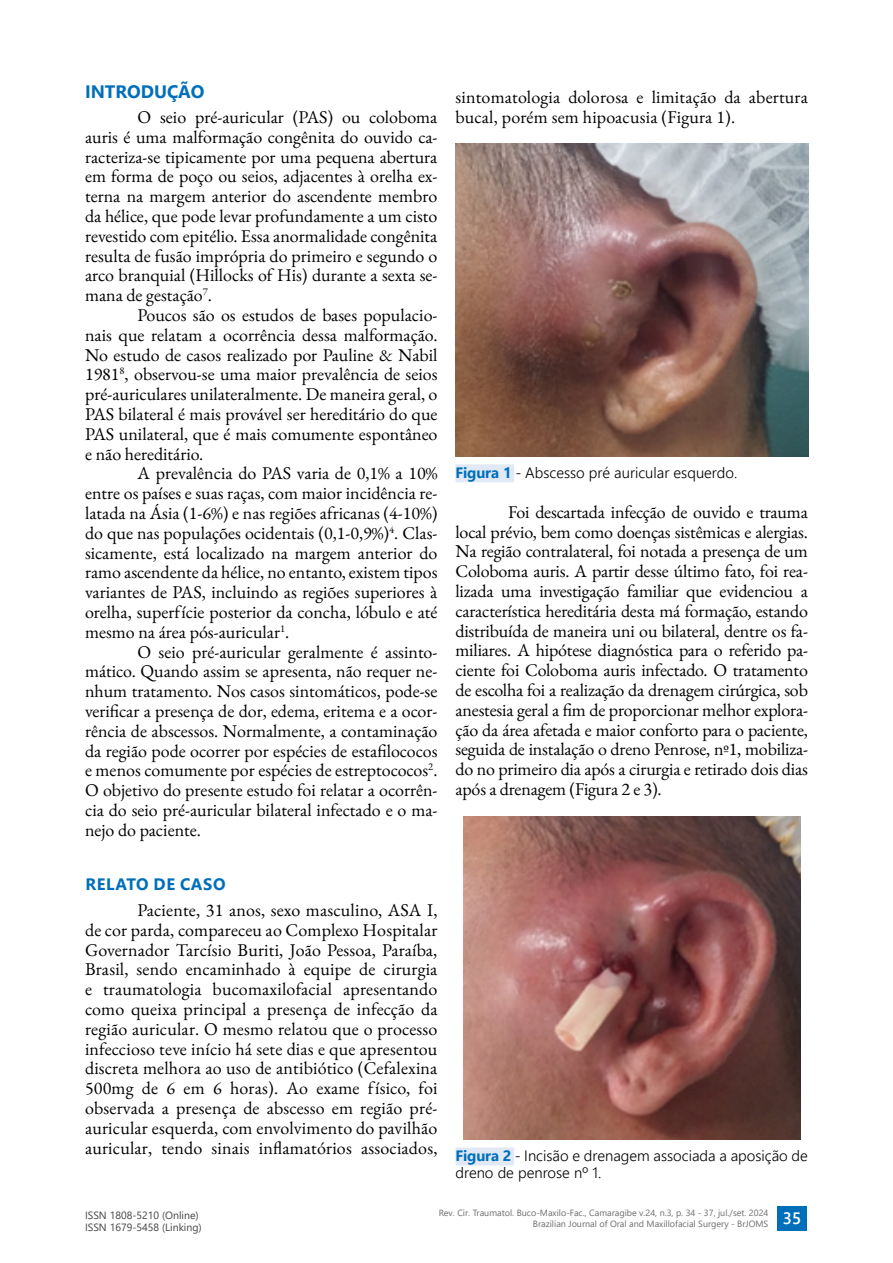
<style>
.page{position:relative;width:893px;height:1263px;background:#fff}
.page>*{position:absolute;margin:0;border:0;box-sizing:border-box;transform-origin:0 0}
.t1{font:18px/19.8px "EB Garamond";color:#000;text-align:justify}
.t2{font:700 18px "Segoe UI";color:#006fba}
.t3{font:700 16.5px "Segoe UI";letter-spacing:.035em;color:#006fba}
.t4{font:600 16.5px "Segoe UI";color:#fff}
.t5{font:300 15px/16.5px "Segoe UI";color:#000}
.t6{font:10.5px/12px "Segoe UI";color:#434343}
.t7{font:9px/10.8px "Segoe UI";color:#6c6d70;text-align:right}
.s1{font-weight:700;color:#006fba}
</style>
<div class="page">
<div style="left:777px;top:1206px;width:30px;height:24px;background:#006fba"></div>
<img style="left:455px;top:144px;width:354px;height:313px">
<div style="left:455px;top:464px;width:59px;height:18px;background:#e1e9f6"></div>
<div style="left:455px;top:1147px;width:59px;height:18px;background:#e1e9f6"></div>
<img style="left:463px;top:817px;width:337px;height:322px">
<p class="t2" style="left:85px;top:75px;width:121px">INTRODUÇÃO</p>
<p class="t1" style="left:85px;top:107px;width:354px;text-indent:53px">O seio pré-auricular (PAS) ou coloboma auris é uma malformação congênita do ouvido ca&shy;racteriza-se tipicamente por uma pequena abertura em forma de poço ou seios, adjacentes à orelha ex&shy;terna na margem anterior do ascendente membro da hélice, que pode levar profundamente a um cisto revestido com epitélio. Essa anormalidade congênita resulta de fusão imprópria do primeiro e segundo o arco branquial (Hillocks of His) durante a sexta se&shy;mana de gestação<sup>7</sup>.</p>
<p class="t1" style="left:85px;top:305px;width:354px;text-indent:53px">Poucos são os estudos de bases populacio&shy;nais que relatam a ocorrência dessa malformação.<br>No estudo de casos realizado por Pauline &amp; Nabil 1981<sup>8</sup>, observou-se uma maior prevalência de seios pré-auriculares unilateralmente. De maneira geral, o PAS bilateral é mais provável ser hereditário do que PAS unilateral, que é mais comumente espontâneo e não hereditário.</p>
<p class="t1" style="left:85px;top:464px;width:354px;text-indent:53px">A prevalência do PAS varia de 0,1% a 10% entre os países e suas raças, com maior incidência re&shy;latada na Ásia (1-6%) e nas regiões africanas (4-10%) do que nas populações ocidentais (0,1-0,9%)<sup>4</sup>. Clas&shy;sicamente, está localizado na margem anterior do ramo ascendente da hélice, no entanto, existem tipos variantes de PAS, incluindo as regiões superiores à orelha, superfície posterior da concha, lóbulo e até mesmo na área pós-auricular<sup>1</sup>.</p>
<p class="t1" style="left:85px;top:642px;width:354px;text-indent:53px">O seio pré-auricular geralmente é assinto&shy;mático. Quando assim se apresenta, não requer ne&shy;nhum tratamento. Nos casos sintomáticos, pode-se verificar a presença de dor, edema, eritema e a ocor&shy;rência de abscessos. Normalmente, a contaminação da região pode ocorrer por espécies de estafilococos e menos comumente por espécies de estreptococos<sup>2</sup>.<br>O objetivo do presente estudo foi relatar a ocorrên&shy;cia do seio pré-auricular bilateral infectado e o ma&shy;nejo do paciente.</p>
<p class="t3" style="left:85px;top:869px;width:142px">RELATO DE CASO</p>
<p class="t1" style="left:85px;top:900px;width:354px;text-indent:53px">Paciente, 31 anos, sexo masculino, ASA I, de cor parda, compareceu ao Complexo Hospitalar Governador Tarcísio Buriti, João Pessoa, Paraíba, Brasil, sendo encaminhado à equipe de cirurgia e traumatologia bucomaxilofacial apresentando como queixa principal a presença de infecção da região auricular. O mesmo relatou que o processo infeccioso teve início há sete dias e que apresentou discreta melhora ao uso de antibiótico (Cefalexina 500mg de 6 em 6 horas). Ao exame físico, foi observada a presença de abscesso em região pré&shy;auricular esquerda, com envolvimento do pavilhão auricular, tendo sinais inflamatórios associados,</p>
<p class="t1" style="left:455px;top:87px;width:354px">sintomatologia dolorosa e limitação da abertura bucal, porém sem hipoacusia (Figura 1).</p>
<p class="t5" style="left:455px;top:463px;width:283px"><span class="s1">Figura 1</span> - Abscesso pré auricular esquerdo.</p>
<p class="t1" style="left:455px;top:502px;width:354px;text-indent:53px">Foi descartada infecção de ouvido e trauma local prévio, bem como doenças sistêmicas e alergias.<br>Na região contralateral, foi notada a presença de um Coloboma auris. A partir desse último fato, foi rea&shy;lizada uma investigação familiar que evidenciou a característica hereditária desta má formação, estando distribuída de maneira uni ou bilateral, dentre os fa&shy;miliares. A hipótese diagnóstica para o referido pa&shy;ciente foi Coloboma auris infectado. O tratamento de escolha foi a realização da drenagem cirúrgica, sob anestesia geral a fim de proporcionar melhor explora&shy;ção da área afetada e maior conforto para o paciente, seguida de instalação o dreno Penrose, nº1, mobiliza&shy;do no primeiro dia após a cirurgia e retirado dois dias após a drenagem (Figura 2 e 3).</p>
<p class="t5" style="left:455px;top:1146px;width:354px"><span class="s1">Figura 2</span> - Incisão e drenagem associada a aposição de dreno de penrose nº 1.</p>
<p class="t6" style="left:85px;top:1208px;width:118px">ISSN 1808-5210 (Online)<br>ISSN 1679-5458 (Linking)</p>
<p class="t7" style="left:439px;top:1206px;width:331px">Rev. Cir. Traumatol. Buco-Maxilo-Fac., Camaragibe v.24, n.3, p. 34 - 37, jul./set. 2024<br>Brazilian Journal of Oral and Maxillofacial Surgery - BrJOMS</p>
<p class="t4" style="left:783px;top:1202px;width:20px">35</p>
</div>
